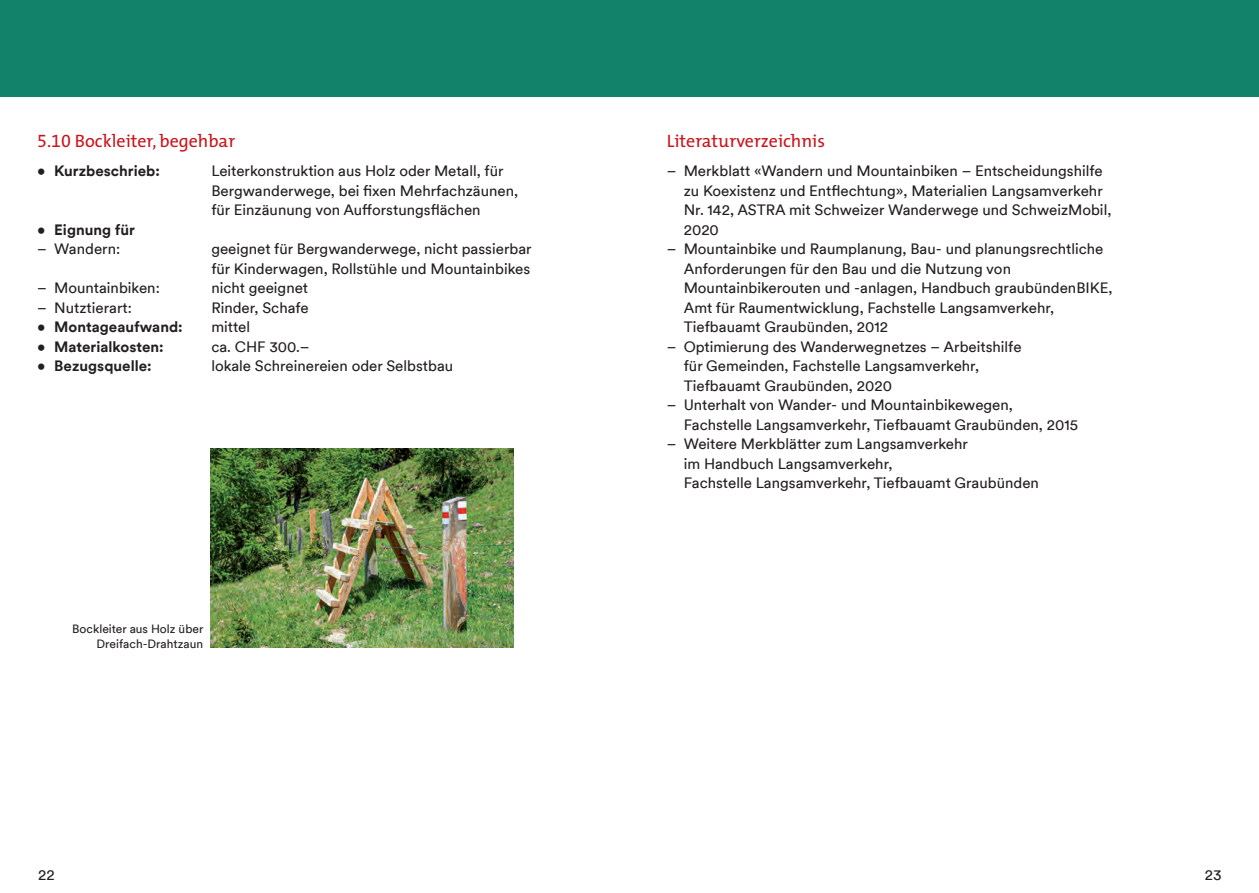
<style>
.page{position:relative;width:1259px;height:893px;background:#fff}
.page>*{position:absolute;margin:0;border:0;box-sizing:border-box;transform-origin:0 0}
.t1{font:18px "The Mix";color:#ca141c}
.t2{font:15px/19.5px "Circulargraubuenden TT";color:#231f20}
.t3{font:700 15px "Circulargraubuenden TT";color:#231f20}
.t4{font:12px/15px "Circulargraubuenden TT";color:#231f20;text-align:right}
.s1{font-family:"The Mix Expert"}
.s2{font-weight:400}
</style>
<div class="page">
<div style="left:0;top:0;width:1259px;height:96px;background:#12826b"></div>
<img style="left:211px;top:448px;width:303px;height:200px">
<p class="t1" style="left:37px;top:126px;width:199px"><span class="s1">5.10</span> Bockleiter, begehbar</p>
<p class="t3" style="left:37px;top:161px;width:124px"><span class="s2">•</span> Kurzbeschrieb:</p>
<p class="t2" style="left:211px;top:161px;width:308px">Leiterkonstruktion aus Holz oder Metall, für<br>Bergwanderwege, bei fixen Mehrfachzäunen, für Einzäunung von Aufforstungsflächen</p>
<p class="t3" style="left:37px;top:219px;width:99px"><span class="s2">•</span> Eignung für</p>
<p class="t2" style="left:37px;top:239px;width:84px">– Wandern:</p>
<p class="t2" style="left:211px;top:239px;width:322px">geeignet für Bergwanderwege, nicht passierbar für Kinderwagen, Rollstühle und Mountainbikes</p>
<p class="t2" style="left:37px;top:278px;width:124px">– Mountainbiken:</p>
<p class="t2" style="left:211px;top:278px;width:98px">nicht geeignet</p>
<p class="t2" style="left:37px;top:297px;width:96px">– Nutztierart:</p>
<p class="t2" style="left:211px;top:297px;width:99px">Rinder, Schafe</p>
<p class="t3" style="left:37px;top:317px;width:147px"><span class="s2">•</span> Montageaufwand:</p>
<p class="t2" style="left:211px;top:317px;width:40px">mittel</p>
<p class="t3" style="left:37px;top:336px;width:128px"><span class="s2">•</span> Materialkosten:</p>
<p class="t2" style="left:211px;top:336px;width:100px">ca. CHF 300.–</p>
<p class="t3" style="left:37px;top:356px;width:116px"><span class="s2">•</span> Bezugsquelle:</p>
<p class="t2" style="left:211px;top:356px;width:243px">lokale Schreinereien oder Selbstbau</p>
<p class="t4" style="left:72px;top:621px;width:133px">Bockleiter aus Holz über<br>Dreifach-Drahtzaun</p>
<p class="t1" style="left:666px;top:126px;width:160px">Literaturverzeichnis</p>
<p class="t2" style="left:684px;top:161px;width:429px;text-indent:-17px">– Merkblatt «Wandern und Mountainbiken – Entscheidungshilfe zu Koexistenz und Entflechtung», Materialien Langsamverkehr Nr. 142, ASTRA mit Schweizer Wanderwege und SchweizMobil, 2020</p>
<p class="t2" style="left:684px;top:239px;width:430px;text-indent:-17px">– Mountainbike und Raumplanung, Bau- und planungsrechtliche Anforderungen für den Bau und die Nutzung von Mountainbikerouten und -anlagen, Handbuch graubündenBIKE, Amt für Raumentwicklung, Fachstelle Langsamverkehr, Tiefbauamt Graubünden, 2012</p>
<p class="t2" style="left:684px;top:336px;width:339px;text-indent:-17px">– Optimierung des Wanderwegnetzes – Arbeitshilfe für Gemeinden, Fachstelle Langsamverkehr,<br>Tiefbauamt Graubünden, 2020</p>
<p class="t2" style="left:684px;top:395px;width:396px;text-indent:-17px">– Unterhalt von Wander- und Mountainbikewegen,<br>Fachstelle Langsamverkehr, Tiefbauamt Graubünden, 2015</p>
<p class="t2" style="left:684px;top:434px;width:357px;text-indent:-17px">– Weitere Merkblätter zum Langsamverkehr<br>im Handbuch Langsamverkehr,<br>Fachstelle Langsamverkehr, Tiefbauamt Graubünden</p>
<p class="t2" style="left:38px;top:864px;width:18px">22</p>
<p class="t2" style="left:1204px;top:864px;width:18px">23</p>
</div>
